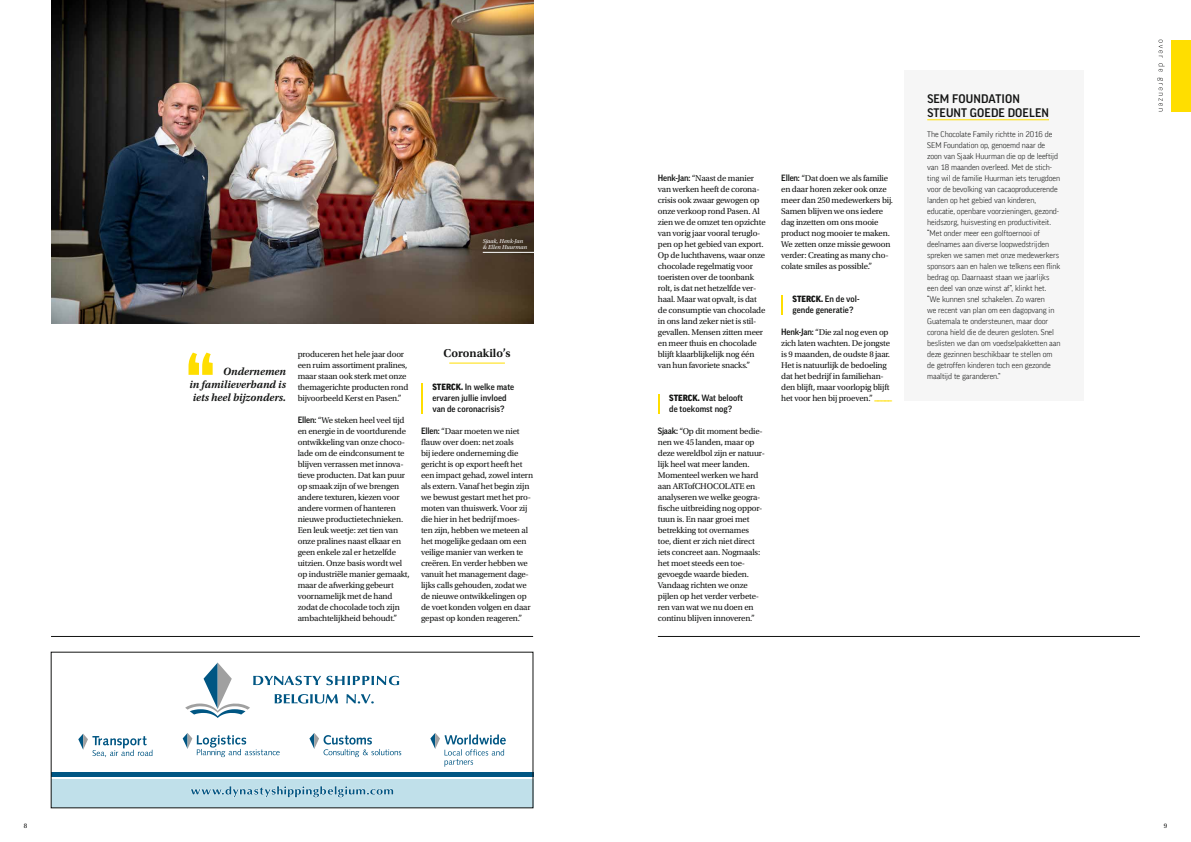
<style>
.page{position:relative;width:1191px;height:842px;background:#fff}
.page>*{position:absolute;margin:0;border:0;box-sizing:border-box;transform-origin:0 0}
.t1{font:900 72px "Good";color:#ffde00}
.t2{font:500 12px/14px "Good OT";letter-spacing:.01em;color:#131413}
.t3{font:600 12px "Utopia Std";color:#131413}
.t4{font:italic 600 11px/13px "Utopia Std";color:#131413;text-align:justify}
.t5{font:8.8px/11px "Utopia Std";letter-spacing:-.02em;color:#131413}
.t6{font:500 8.8px/11px "Good OT";color:#131413}
.t7{font:300 8px/11px "Good";letter-spacing:-.01em;color:#131413}
.t8{font:7px "Utopia Std";color:#131413}
.t9{font:italic 6px/6px "Utopia Std";color:#fff}
.s1{font-family:"Good OT";font-weight:500}
.s2{font-family:"Good";font-weight:900}
</style>
<div class="page">
<div style="left:1170px;top:40px;width:21px;height:71px;background:#ffde00"></div>
<svg style="left:1157px;top:40px;width:7px;height:71px"></svg>
<hr style="left:51px;top:636px;width:482px;height:1px;background:#131413">
<hr style="left:658px;top:636px;width:482px;height:1px;background:#131413">
<hr style="left:449px;top:363px;width:56px;height:1px;background:#ffde00">
<hr style="left:421px;top:383px;width:1px;height:30px;background:#ffde00">
<svg style="left:658px;top:394px;width:1px;height:19px"></svg>
<svg style="left:781px;top:295px;width:1px;height:19px"></svg>
<div style="left:904px;top:71px;width:180px;height:330px;background:#f6f6f6"></div>
<hr style="left:927px;top:120px;width:122px;height:1px;background:#ffde00">
<img style="left:51px;top:0;width:482px;height:324px">
<hr style="left:483px;top:252px;width:58px;height:1px;background:#fff">
<div style="left:51px;top:779px;width:482px;height:29px;background:#c0e0ea"></div>
<hr style="left:51px;top:772px;width:482px;height:4px;background:#005683">
<svg style="left:185px;top:662px;width:214px;height:56px"></svg>
<svg style="left:78px;top:734px;width:74px;height:23px"></svg>
<svg style="left:183px;top:733px;width:97px;height:24px"></svg>
<svg style="left:309px;top:733px;width:92px;height:24px"></svg>
<svg style="left:430px;top:733px;width:76px;height:34px"></svg>
<svg style="left:190px;top:786px;width:203px;height:12px"></svg>
<p class="t9" style="left:483px;top:239px;width:46px">Sjaak, Henk-Jan &amp; Ellen Huurman</p>
<h1 class="t1" style="left:185px;top:348px;width:33px">“</h1>
<p class="t4" style="left:189px;top:365px;width:98px;text-indent:34px">Ondernemen in familieverband is iets heel bijzonders.</p>
<p class="t5" style="left:298px;top:349px;width:112px">produceren het hele jaar door een ruim assortiment pralines, maar staan ook sterk met onze themagerichte producten rond bijvoorbeeld Kerst en Pasen.”</p>
<p class="t5" style="left:298px;top:415px;width:113px"><span class="s1">Ellen:</span> “We steken heel veel tijd en energie in de voortdurende ontwikkeling van onze choco&shy;lade om de eindconsument te blijven verrassen met innova&shy;tieve producten. Dat kan puur op smaak zijn of we brengen andere texturen, kiezen voor andere vormen of hanteren nieuwe productietechnieken.<br>Een leuk weetje: zet tien van onze pralines naast elkaar en geen enkele zal er hetzelfde uitzien. Onze basis wordt wel op industriële manier gemaakt, maar de afwerking gebeurt voornamelijk met de hand zodat de chocolade toch zijn ambachtelijkheid behoudt.”</p>
<h2 class="t3" style="left:443px;top:346px;width:68px">Coronakilo’s</h2>
<p class="t6" style="left:432px;top:381px;width:83px"><span class="s2">STERCK.</span> In welke mate ervaren jullie invloed van de coronacrisis?</p>
<p class="t5" style="left:421px;top:426px;width:113px"><span class="s1">Ellen:</span> “Daar moeten we niet flauw over doen: net zoals<br>bij iedere onderneming die gericht is op export heeft het een impact gehad, zowel intern als extern. Vanaf het begin zijn we bewust gestart met het pro&shy;moten van thuiswerk. Voor zij die hier in het bedrijf moes&shy;ten zijn, hebben we meteen al het mogelijke gedaan om een veilige manier van werken te creëren. En verder hebben we vanuit het management dage&shy;lijks calls gehouden, zodat we de nieuwe ontwikkelingen op de voet konden volgen en daar gepast op konden reageren.”</p>
<p class="t5" style="left:658px;top:173px;width:109px"><span class="s1">Henk-Jan:</span> “Naast de manier van werken heeft de corona&shy;crisis ook zwaar gewogen op onze verkoop rond Pasen. Al zien we de omzet ten opzichte van vorig jaar vooral teruglo&shy;pen op het gebied van export.<br>Op de luchthavens, waar onze chocolade regelmatig voor toeristen over de toonbank rolt, is dat net hetzelfde ver&shy;haal. Maar wat opvalt, is dat de consumptie van chocolade in ons land zeker niet is stil&shy;gevallen. Mensen zitten meer en meer thuis en chocolade blijft klaarblijkelijk nog één van hun favoriete snacks.”</p>
<p class="t6" style="left:669px;top:392px;width:75px"><span class="s2">STERCK.</span> Wat belooft de toekomst nog?</p>
<p class="t5" style="left:658px;top:426px;width:108px"><span class="s1">Sjaak:</span> “Op dit moment bedie&shy;nen we 45 landen, maar op deze wereldbol zijn er natuur&shy;lijk heel wat meer landen.<br>Momenteel werken we hard aan ARTofCHOCOLATE en analyseren we welke geogra&shy;fische uitbreiding nog oppor&shy;tuun is. En naar groei met betrekking tot overnames<br>toe, dient er zich niet direct iets concreet aan. Nogmaals: het moet steeds een toe&shy;gevoegde waarde bieden.<br>Vandaag richten we onze pijlen op het verder verbete&shy;ren van wat we nu doen en continu blijven innoveren.”</p>
<p class="t5" style="left:781px;top:173px;width:113px"><span class="s1">Ellen:</span> “Dat doen we als familie en daar horen zeker ook onze meer dan 250 medewerkers bij.<br>Samen blijven we ons iedere dag inzetten om ons mooie product nog mooier te maken.<br>We zetten onze missie gewoon verder: Creating as many cho&shy;colate smiles as possible.”</p>
<p class="t6" style="left:792px;top:293px;width:69px"><span class="s2">STERCK.</span> En de vol&shy;gende generatie?</p>
<p class="t5" style="left:781px;top:327px;width:110px"><span class="s1">Henk-Jan:</span> “Die zal nog even op zich laten wachten. De jongste is 9 maanden, de oudste 8 jaar.<br>Het is natuurlijk de bedoeling dat het bedrijf in familiehan&shy;den blijft, maar voorlopig blijft het voor hen bij proeven.”</p>
<h2 class="t2" style="left:927px;top:91px;width:123px">SEM FOUNDATION<br>STEUNT GOEDE DOELEN</h2>
<p class="t7" style="left:927px;top:128px;width:135px">The Chocolate Family richtte in 2016 de SEM Foundation op, genoemd naar de zoon van Sjaak Huurman die op de leeftijd van 18 maanden overleed. Met de stich&shy;ting wil de familie Huurman iets terugdoen voor de bevolking van cacaoproducerende landen op het gebied van kinderen, educatie, openbare voorzieningen, gezond&shy;heidszorg, huisvesting en productiviteit. “Met onder meer een golftoernooi of deelnames aan diverse loopwedstrijden spreken we samen met onze medewerkers sponsors aan en halen we telkens een flink bedrag op. Daarnaast staan we jaarlijks een deel van onze winst af”, klinkt het. “We kunnen snel schakelen. Zo waren<br>we recent van plan om een dagopvang in Guatemala te ondersteunen, maar door corona hield die de deuren gesloten. Snel beslisten we dan om voedselpakketten aan deze gezinnen beschikbaar te stellen om de getroffen kinderen toch een gezonde maaltijd te garanderen.”</p>
<p class="t8" style="left:24px;top:821px;width:5px">8</p>
<p class="t8" style="left:1163px;top:821px;width:5px">9</p>
</div>
